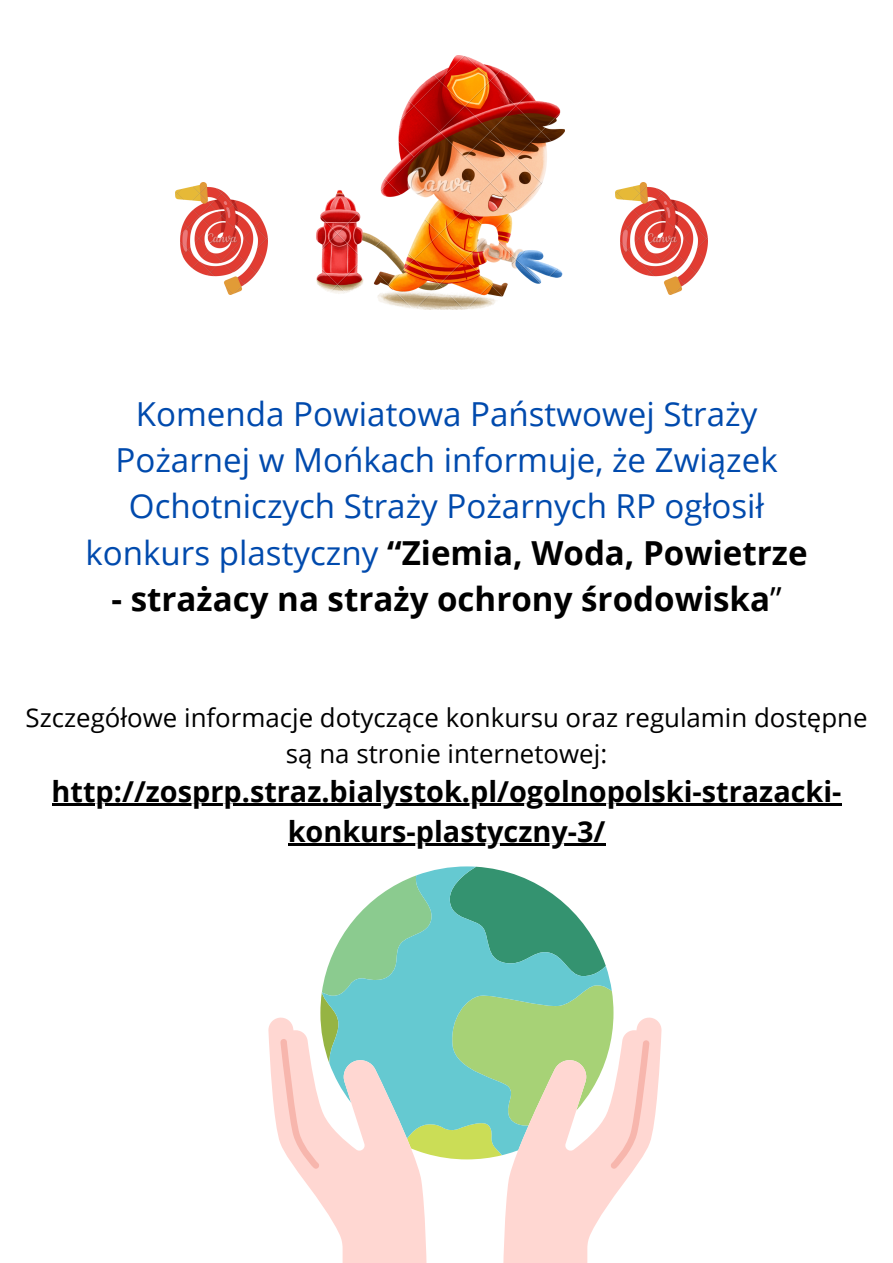
<style>
.page{position:relative;width:893px;height:1263px;background:#fff}
.page>*{position:absolute;margin:0;border:0;box-sizing:border-box;transform-origin:0 0}
.t1{font:33.08px/46.2px "Open Sans";color:#004aad;text-align:center}
.t2{font:700 33.08px "Open Sans";color:#000}
.t3{font:700 28.8px "Open Sans";color:#000}
.t4{font:25.8px/36px "Open Sans";color:#000;text-align:center}
.s1{font-weight:700;color:#000}
.s2{font-weight:400}
</style>
<div class="page">
<img style="left:176px;top:183px;width:92px;height:111px">
<img style="left:316px;top:56px;width:248px;height:254px">
<img style="left:616px;top:183px;width:91px;height:111px">
<svg style="left:268px;top:867px;width:393px;height:396px"></svg>
<hr style="left:52px;top:803px;width:789px;height:3px;background:#000">
<hr style="left:288px;top:843px;width:317px;height:3px;background:#000">
<h1 class="t1" style="left:86px;top:390px;width:723px">Komenda Powiatowa Państwowej Straży Pożarnej w Mońkach informuje, że Związek Ochotniczych Straży Pożarnych RP ogłosił konkurs plastyczny <span class="s1">“Ziemia, Woda, Powietrze</span></h1>
<h1 class="t2" style="left:111px;top:575px;width:672px">- strażacy na straży ochrony środowiska<span class="s2">”</span></h1>
<p class="t4" style="left:26px;top:699px;width:843px">Szczegółowe informacje dotyczące konkursu oraz regulamin dostępne są na stronie internetowej:</p>
<p class="t3" style="left:52px;top:771px;width:791px">http://zosprp.straz.bialystok.pl/ogolnopolski-strazacki-</p>
<p class="t3" style="left:288px;top:811px;width:319px">konkurs-plastyczny-3/</p>
</div>
